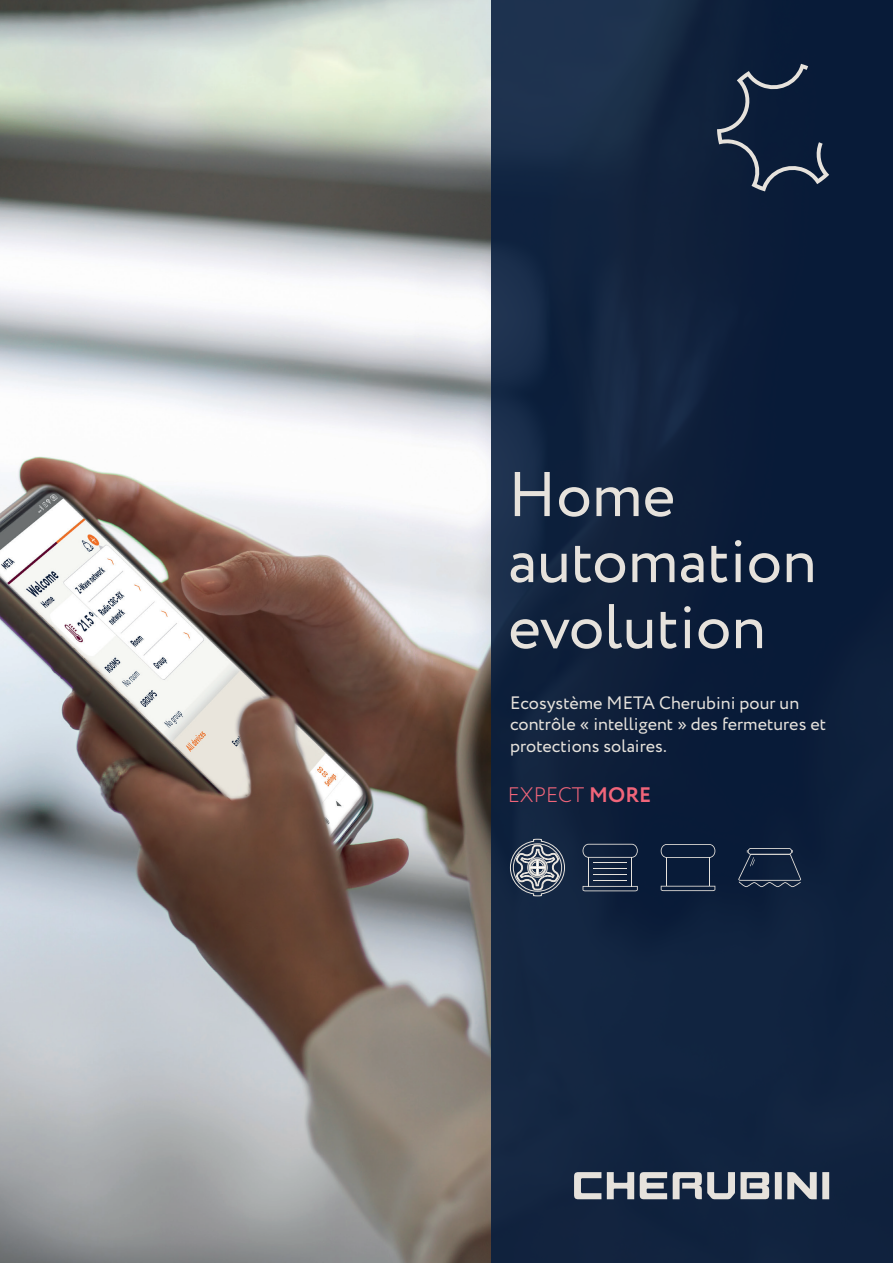
<style>
.page{position:relative;width:893px;height:1263px;background:#fff}
.page>*{position:absolute;margin:0;border:0;box-sizing:border-box;transform-origin:0 0}
.t1{font:63px/66px "Circe";color:#e6e2dc}
.t2{font:300 21px "Circe";color:#f1657a}
.t3{font:18px/21.6px "Circe";color:#e6e2dc}
.s1{font-weight:700}
</style>
<div class="page">
<img style="left:0;top:0;width:491px;height:1263px">
<div style="left:491px;top:0;width:402px;height:1263px;background:linear-gradient(to right,#162844,#091b38)"></div>
<svg style="left:717px;top:64px;width:112px;height:127px;background:#1f2f48"></svg>
<div style="left:822px;top:1172px;width:7px;height:27px;background:#e6e2dc"></div>
<div style="left:775px;top:1172px;width:7px;height:27px;background:#e6e2dc"></div>
<svg style="left:574px;top:1172px;width:27px;height:27px"></svg>
<svg style="left:607px;top:1172px;width:27px;height:27px"></svg>
<svg style="left:640px;top:1172px;width:27px;height:27px"></svg>
<svg style="left:787px;top:1172px;width:30px;height:27px"></svg>
<svg style="left:673px;top:1172px;width:96px;height:27px;background:#8f949c"></svg>
<svg style="left:510px;top:839px;width:55px;height:57px;background:#5d6878"></svg>
<svg style="left:661px;top:844px;width:54px;height:47px;background:#1d2e47"></svg>
<svg style="left:583px;top:844px;width:55px;height:47px;background:#21314a"></svg>
<hr style="left:593px;top:862px;width:34px;height:1px;background:#e6e2dc">
<hr style="left:593px;top:868px;width:34px;height:1px;background:#e6e2dc">
<hr style="left:593px;top:874px;width:34px;height:1px;background:#e6e2dc">
<hr style="left:593px;top:880px;width:34px;height:1px;background:#e6e2dc">
<svg style="left:738px;top:848px;width:63px;height:39px;background:#22324b"></svg>
<h1 class="t1" style="left:508px;top:464px;width:310px">Home automation evolution</h1>
<p class="t3" style="left:510px;top:692px;width:318px">Ecosystème META Cherubini pour un contrôle « intelligent » des fermetures et protections solaires.</p>
<p class="t2" style="left:508px;top:781px;width:145px">EXPECT <span class="s1">MORE</span></p>
</div>
